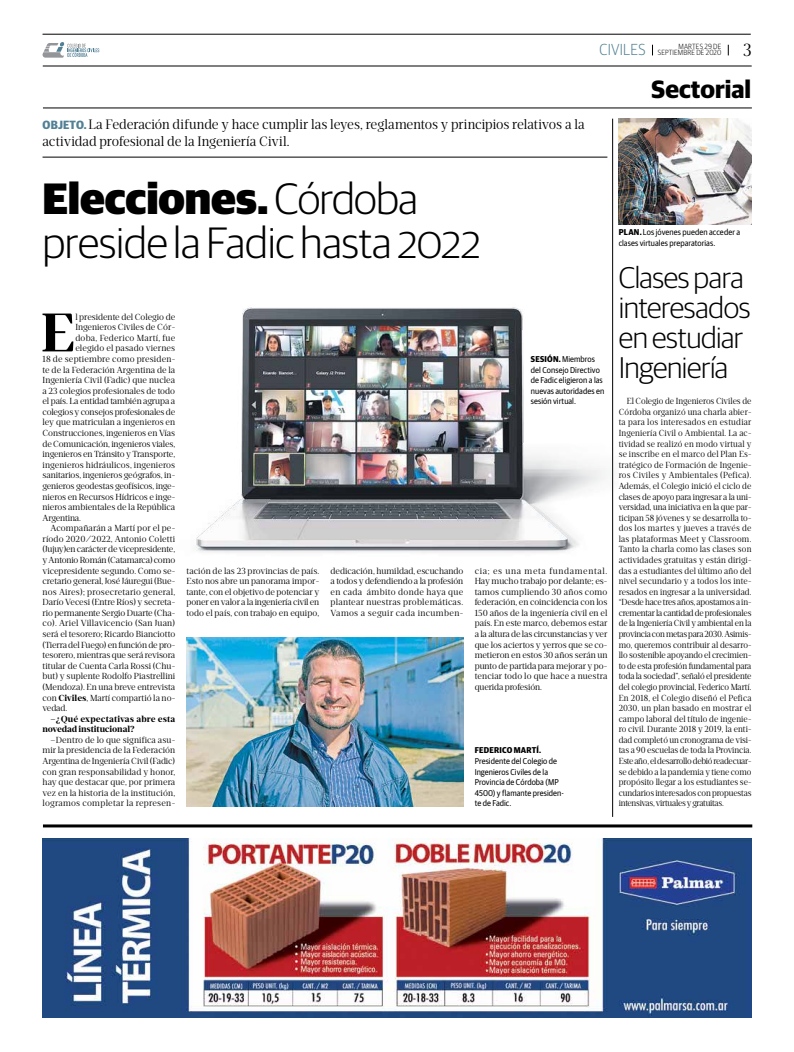
<style>
.page{position:relative;width:794px;height:1052px;background:#fff}
.page>*{position:absolute;margin:0;border:0;box-sizing:border-box;transform-origin:0 0}
.t1{font:700 55.7px "Ardina Text";color:#000}
.t2{font:300 44px/44px "Guardian Sans";letter-spacing:-.005em;color:#000}
.t3{font:300 30px/30px "Guardian Sans";letter-spacing:-.015em;color:#000}
.t4{font:700 25px "Guardian Sans";color:#000}
.t5{font:18px "Ardina Text";color:#000}
.t6{font:300 16px "Guardian Sans Narrow";letter-spacing:.01em;color:#528095}
.t7{font:14px/16.6px "Ardina Text";letter-spacing:-.005em;color:#000}
.t8{font:9px/10.6px "Ardina Text";letter-spacing:-.005em;color:#000;text-align:justify}
.t9{font:9px "Ardina Text";letter-spacing:.015em;color:#000}
.t10{font:9px "Ardina Text";letter-spacing:.02em;color:#000}
.t11{font:700 9px/10.6px "Ardina Text";letter-spacing:-.01em;color:#000}
.t12{font:9px "Ardina Text";letter-spacing:.025em;color:#000}
.t13{font:8.5px/10.6px "Guardian Sans Narrow";letter-spacing:.01em;color:#000}
.t14{font:700 8.5px "Guardian Sans Narrow";letter-spacing:.025em;color:#000}
.t15{font:300 7.5px/6.5px "Guardian Sans Narrow";letter-spacing:.025em;color:#000;text-align:right}
.s1{font-family:"Guardian Sans Narrow";font-weight:700;font-size:12px;color:#528095}
.s2{font-weight:900}
.s3{font-weight:700}
</style>
<div class="page">
<hr style="left:612px;top:119px;width:1px;height:698px;background:#000">
<hr style="left:43px;top:34px;width:708px;height:1px;background:#000">
<hr style="left:43px;top:66px;width:708px;height:1px;background:#000">
<hr style="left:43px;top:108px;width:709px;height:1px;background:#000">
<svg style="left:43px;top:42px;width:56px;height:16px"></svg>
<hr style="left:43px;top:157px;width:564px;height:1px;background:#000">
<img style="left:196px;top:298px;width:418px;height:272px">
<img style="left:619px;top:119px;width:132px;height:105px">
<img style="left:187px;top:637px;width:276px;height:169px">
<img style="left:43px;top:838px;width:708px;height:180px">
<hr style="left:43px;top:824px;width:709px;height:3px;background:#000">
<h3 class="t7" style="left:43px;top:116px;width:543px"><span class="s1">OBJETO.</span> La Federación difunde y hace cumplir las leyes, reglamentos y principios relativos a la actividad profesional de la Ingeniería Civil.</h3>
<h3 class="t6" style="left:599px;top:39px;width:47px">CIVILES</h3>
<h3 class="t5" style="left:743px;top:39px;width:10px">3</h3>
<p class="t15" style="left:658px;top:42px;width:65px">MARTES 29 DE<br>SEPTIEMBRE DE 2020</p>
<h3 class="t4" style="left:651px;top:70px;width:101px">Sectorial</h3>
<h2 class="t2" style="left:43px;top:174px;width:439px"><span class="s2">Elecciones.</span> Córdoba preside la Fadic hasta 2022</h2>
<h1 class="t1" style="left:41px;top:301px;width:37px">E</h1>
<p class="t8" style="left:75px;top:311px;width:101px">l presidente del Colegio de</p>
<p class="t8" style="left:75px;top:322px;width:101px">Ingenieros Civiles de Cór-</p>
<p class="t12" style="left:75px;top:333px;width:101px">doba, Federico Martí, fue</p>
<p class="t9" style="left:75px;top:343px;width:101px">elegido el pasado viernes</p>
<p class="t10" style="left:43px;top:354px;width:134px">18 de septiembre como presiden-</p>
<p class="t8" style="left:43px;top:364px;width:134px">te de la Federación Argentina de la</p>
<p class="t8" style="left:43px;top:375px;width:134px">Ingeniería Civil (Fadic) que nuclea</p>
<p class="t8" style="left:43px;top:385px;width:134px">a 23 colegios profesionales de todo</p>
<p class="t8" style="left:43px;top:396px;width:134px">el país. La entidad también agrupa a</p>
<p class="t8" style="left:43px;top:406px;width:134px">colegios y consejos profesionales de</p>
<p class="t8" style="left:43px;top:417px;width:134px">ley que matriculan a ingenieros en</p>
<p class="t8" style="left:43px;top:428px;width:134px">Construcciones, ingenieros en Vías</p>
<p class="t8" style="left:43px;top:438px;width:134px">de Comunicación, ingenieros viales,</p>
<p class="t8" style="left:43px;top:449px;width:134px">ingenieros en Tránsito y Transporte,</p>
<p class="t9" style="left:43px;top:459px;width:134px">ingenieros hidráulicos, ingenieros</p>
<p class="t8" style="left:43px;top:470px;width:134px">sanitarios, ingenieros geógrafos, in-</p>
<p class="t8" style="left:43px;top:480px;width:134px">genieros geodestas geofísicos, inge-</p>
<p class="t8" style="left:43px;top:491px;width:134px">nieros en Recursos Hídricos e inge-</p>
<p class="t8" style="left:43px;top:502px;width:134px">nieros ambientales de la República</p>
<p class="t8" style="left:43px;top:512px;width:40px">Argentina.</p>
<p class="t9" style="left:51px;top:523px;width:126px">Acompañarán a Martí por el pe-</p>
<p class="t9" style="left:43px;top:534px;width:134px">ríodo 2020/2022, Antonio Coletti</p>
<p class="t8" style="left:43px;top:544px;width:134px">(Jujuy)en carácter de vicepresidente,</p>
<p class="t8" style="left:43px;top:554px;width:134px">y Antonio Román (Catamarca) como</p>
<p class="t8" style="left:43px;top:565px;width:134px">vicepresidente segundo. Como se-</p>
<p class="t8" style="left:43px;top:576px;width:134px">cretario general, José Jáuregui (Bue-</p>
<p class="t10" style="left:43px;top:586px;width:134px">nos Aires); prosecretario general,</p>
<p class="t8" style="left:43px;top:597px;width:134px">Darío Vecesi (Entre Ríos) y secreta-</p>
<p class="t8" style="left:43px;top:607px;width:134px">rio permanente Sergio Duarte (Cha-</p>
<p class="t10" style="left:43px;top:618px;width:134px">co). Ariel Villavicencio (San Juan)</p>
<p class="t8" style="left:43px;top:628px;width:134px">será el tesorero; Ricardo Bianciotto</p>
<p class="t8" style="left:43px;top:639px;width:134px">(Tierra del Fuego) en función de pro-</p>
<p class="t8" style="left:43px;top:650px;width:134px">tesorero, mientras que será revisora</p>
<p class="t8" style="left:43px;top:660px;width:134px">titular de Cuenta Carla Rossi (Chu-</p>
<p class="t8" style="left:43px;top:671px;width:134px">but) y suplente Rodolfo Piastrellini</p>
<p class="t8" style="left:43px;top:681px;width:134px">(Mendoza). En una breve entrevista</p>
<p class="t8" style="left:43px;top:692px;width:134px">con <span class="s3">Civiles</span>, Martí compartió la no-</p>
<p class="t8" style="left:43px;top:702px;width:26px">vedad.</p>
<p class="t11" style="left:43px;top:713px;width:134px;text-indent:8px">–¿Qué expectativas abre esta novedad institucional?</p>
<p class="t8" style="left:43px;top:734px;width:134px;text-indent:8px">–Dentro de lo que significa asu&shy;mir la presidencia de la Federación Argentina de Ingeniería Civil (Fadic) con gran responsabilidad y honor, hay que destacar que, por primera vez en la historia de la institución, logramos completar la represen-</p>
<p class="t13" style="left:531px;top:353px;width:75px"><span class="s3">SESIÓN.</span> Miembros del Consejo Directivo de Fadic eligieron a las nuevas autoridades en sesión virtual.</p>
<p class="t8" style="left:187px;top:565px;width:134px">tación de las 23 provincias de país.<br>Esto nos abre un panorama impor&shy;tante, con el objetivo de potenciar y poner en valor a la ingeniería civil en todo el país, con trabajo en equipo,</p>
<p class="t8" style="left:331px;top:565px;width:134px">dedicación, humildad, escuchando a todos y defendiendo a la profesión en cada ámbito donde haya que plantear nuestras problemáticas.<br>Vamos a seguir cada incumben-</p>
<p class="t8" style="left:475px;top:565px;width:134px">cia; es una meta fundamental.<br>Hay mucho trabajo por delante; es&shy;tamos cumpliendo 30 años como federación, en coincidencia con los 150 años de la ingeniería civil en el país. En este marco, debemos estar a la altura de las circunstancias y ver que los aciertos y yerros que se co&shy;metieron en estos 30 años serán un punto de partida para mejorar y po&shy;tenciar todo lo que hace a nuestra querida profesión.</p>
<p class="t14" style="left:475px;top:744px;width:68px">FEDERICO MARTÍ.</p>
<p class="t13" style="left:475px;top:755px;width:91px">Presidente del Colegio de<br>Ingenieros Civiles de la<br>Provincia de Córdoba (MP<br>4500) y flamante presiden&shy;te de Fadic.</p>
<p class="t13" style="left:619px;top:226px;width:123px"><span class="s3">PLAN.</span> Los jóvenes pueden acceder a clases virtuales preparatorias.</p>
<h3 class="t3" style="left:619px;top:261px;width:133px">Clases para interesados en estudiar<br>Ingeniería</h3>
<p class="t8" style="left:619px;top:396px;width:134px;text-indent:8px">El Colegio de Ingenieros Civiles de Córdoba organizó una charla abier&shy;ta para los interesados en estudiar Ingeniería Civil o Ambiental. La ac&shy;tividad se realizó en modo virtual y se inscribe en el marco del Plan Es&shy;tratégico de Formación de Ingenie&shy;ros Civiles y Ambientales (Pefica).<br>Además, el Colegio inició el ciclo de clases de apoyo para ingresar a la uni&shy;versidad, una iniciativa en la que par&shy;ticipan 58 jóvenes y se desarrolla to&shy;dos los martes y jueves a través de las plataformas Meet y Classroom.<br>Tanto la charla como las clases son actividades gratuitas y están dirigi&shy;das a estudiantes del último año del nivel secundario y a todos los inte&shy;resados en ingresar a la universidad. “Desde hace tres años, apostamos a in&shy;crementar la cantidad de profesionales de la Ingeniería Civil y ambiental en la provincia con metas para 2030. Asimis&shy;mo, queremos contribuir al desarro&shy;llo sostenible apoyando el crecimien&shy;to de esta profesión fundamental para toda la sociedad”, señaló el presidente del colegio provincial, Federico Martí.<br>En 2018, el Colegio diseñó el Pefica 2030, un plan basado en mostrar el campo laboral del título de ingenie&shy;ro civil. Durante 2018 y 2019, la enti&shy;dad completó un cronograma de visi&shy;tas a 90 escuelas de toda la Provincia.<br>Este año, el desarrollo debió readecuar&shy;se debido a la pandemia y tiene como propósito llegar a los estudiantes se&shy;cundarios interesados con propuestas intensivas, virtuales y gratuitas.</p>
</div>
